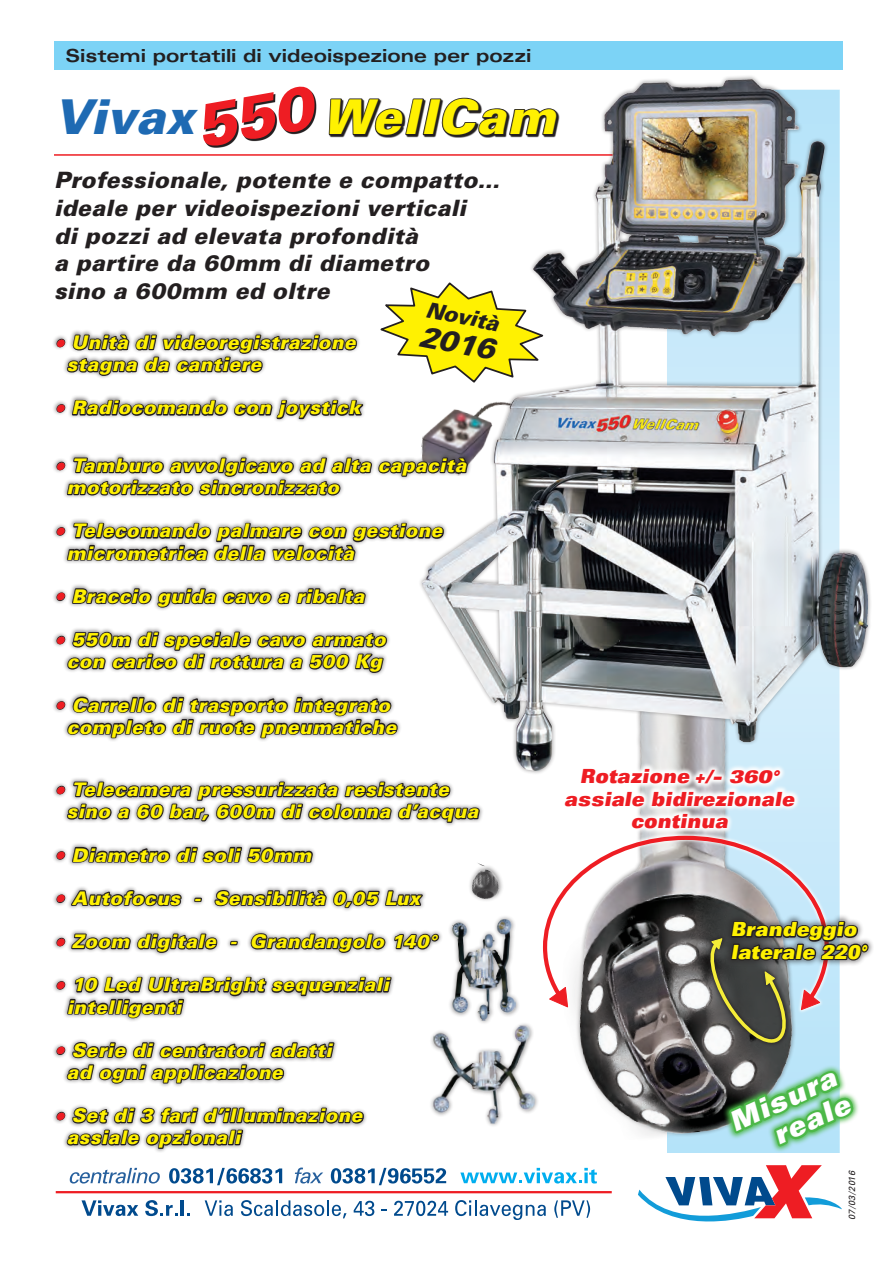
<style>
.page{position:relative;width:893px;height:1263px;background:#fff}
.page>*{position:absolute;margin:0;border:0;box-sizing:border-box;transform-origin:0 0}
.t1{font:italic 900 48px "Univers";letter-spacing:.03em;color:#fff101}
.t2{font:italic 900 48px "Univers";color:#1e6ab3}
.t3{font:italic 900 29.4px "Univers";color:#231f20}
.t4{font:italic 900 expanded 27.3px "Univers";color:#fff;scale:.77 1}
.t5{font:italic 900 22.5px "Univers";letter-spacing:.015em;color:#231f20}
.t6{font:italic 900 21.75px "Univers";color:#231f20}
.Sottotitolo{font:italic 900 expanded 19.5px/22.5px "Univers";letter-spacing:.02em;color:#ee1d23;text-align:center;scale:.77 1}
.t7{font:italic 900 expanded 19.5px "Univers";letter-spacing:.02em;color:#fff101;scale:.77 1}
.Stile_di_paragrafo_1{font:italic 900 18.75px/22px "Univers";letter-spacing:.03em;color:#fff101}
.t8{font:700 expanded 18px "Univers";letter-spacing:-.005em;color:#231f20}
.t9{font:italic 9px "Univers";color:#231f20}
.s1{font-size:21px;color:#ee1d23}
.s2{font-size:17.85px}
</style>
<div class="page">
<hr style="left:54px;top:154px;width:703px;height:2px;background:#ee1d23">
<img style="left:576px;top:775px;width:260px;height:354px">
<hr style="left:56px;top:1191px;width:556px;height:2px;background:#ee1d23">
<svg style="left:69px;top:1168px;width:91px;height:15px"></svg>
<svg style="left:169px;top:1168px;width:113px;height:17px"></svg>
<svg style="left:295px;top:1167px;width:28px;height:16px"></svg>
<svg style="left:331px;top:1168px;width:115px;height:17px"></svg>
<svg style="left:460px;top:1168px;width:137px;height:15px"></svg>
<svg style="left:81px;top:1200px;width:57px;height:16px"></svg>
<svg style="left:145px;top:1200px;width:32px;height:16px"></svg>
<hr style="left:180px;top:1200px;width:4px;height:16px;background:#004a8d">
<svg style="left:205px;top:1200px;width:28px;height:16px"></svg>
<svg style="left:241px;top:1200px;width:105px;height:18px"></svg>
<svg style="left:354px;top:1201px;width:20px;height:15px"></svg>
<svg style="left:394px;top:1201px;width:54px;height:15px"></svg>
<svg style="left:455px;top:1200px;width:91px;height:20px"></svg>
<svg style="left:554px;top:1200px;width:36px;height:18px"></svg>
<img style="left:423px;top:76px;width:444px;height:695px">
<svg style="left:543px;top:834px;width:288px;height:173px"></svg>
<div style="left:54px;top:41px;width:788px;height:29px;background:#7cd3f6"></div>
<div style="left:52px;top:330px;width:432px;height:823px;background:#fff"></div>
<div style="left:56px;top:339px;width:9px;height:8px;border:1px solid #231f20;border-radius:4px"></div>
<div style="left:56px;top:404px;width:9px;height:9px;border:1px solid #231f20;border-radius:4px"></div>
<div style="left:56px;top:462px;width:9px;height:8px;border:1px solid #231f20;border-radius:4px"></div>
<div style="left:56px;top:527px;width:9px;height:9px;border:1px solid #231f20;border-radius:4px"></div>
<div style="left:56px;top:593px;width:9px;height:8px;border:1px solid #231f20;border-radius:4px"></div>
<div style="left:56px;top:636px;width:9px;height:8px;border:1px solid #231f20;border-radius:4px"></div>
<div style="left:56px;top:701px;width:9px;height:9px;border:1px solid #231f20;border-radius:4px"></div>
<div style="left:56px;top:786px;width:9px;height:8px;border:1px solid #231f20;border-radius:4px"></div>
<div style="left:56px;top:851px;width:9px;height:9px;border:1px solid #231f20;border-radius:4px"></div>
<div style="left:56px;top:894px;width:9px;height:9px;border:1px solid #231f20;border-radius:4px"></div>
<div style="left:56px;top:938px;width:9px;height:8px;border:1px solid #231f20;border-radius:4px"></div>
<svg style="left:66px;top:778px;width:415px;height:178px"></svg>
<div style="left:56px;top:981px;width:9px;height:8px;border:1px solid #231f20;border-radius:4px"></div>
<svg style="left:66px;top:974px;width:327px;height:47px"></svg>
<div style="left:56px;top:1046px;width:9px;height:9px;border:1px solid #231f20;border-radius:4px"></div>
<svg style="left:67px;top:1039px;width:269px;height:48px"></svg>
<div style="left:56px;top:1112px;width:9px;height:8px;border:1px solid #231f20;border-radius:4px"></div>
<svg style="left:67px;top:1105px;width:298px;height:45px"></svg>
<svg style="left:65px;top:281px;width:482px;height:469px"></svg>
<svg style="left:330px;top:137px;width:229px;height:1px"></svg>
<svg style="left:328px;top:97px;width:232px;height:40px"></svg>
<div style="left:468px;top:860px;width:36px;height:42px;background:#fff"></div>
<img style="left:462px;top:861px;width:41px;height:43px">
<img style="left:431px;top:1023px;width:107px;height:102px">
<div style="left:448px;top:915px;width:72px;height:110px;background:#fff"></div>
<img style="left:449px;top:916px;width:70px;height:106px">
<div style="left:724px;top:913px;width:151px;height:54px;background:#231f20;opacity:.5"></div>
<svg style="left:559px;top:762px;width:242px;height:72px"></svg>
<svg style="left:638px;top:919px;width:232px;height:302px"></svg>
<svg style="left:205px;top:88px;width:112px;height:60px"></svg>
<p class="t8" style="left:66px;top:45px;width:468px">Sistemi portatili di videoispezione per pozzi</p>
<p class="t2" style="left:54px;top:87px;width:142px">Vivax</p>
<p class="t1" style="left:324px;top:87px;width:233px">WellCam</p>
<p class="t5" style="left:54px;top:166px;width:447px">Professionale, potente e compatto...</p>
<p class="t5" style="left:54px;top:194px;width:414px">ideale per videoispezioni verticali</p>
<p class="t5" style="left:54px;top:221px;width:365px">di pozzi ad elevata profondità</p>
<p class="t5" style="left:54px;top:249px;width:376px">a partire da 60mm di diametro</p>
<p class="t5" style="left:54px;top:277px;width:277px">sino a 600mm ed oltre</p>
<p class="Stile_di_paragrafo_1" style="left:67px;top:331px;width:290px;text-indent:-13px"><span class="s1">•</span> Unità di videoregistrazione stagna da cantiere</p>
<p class="Stile_di_paragrafo_1" style="left:54px;top:397px;width:308px"><span class="s1">•</span> Radiocomando con joystick</p>
<p class="t6" style="left:429px;top:296px;width:75px;rotate:11deg">Novità</p>
<p class="t3" style="left:423px;top:317px;width:78px;rotate:11deg">2016</p>
<p class="Stile_di_paragrafo_1" style="left:67px;top:454px;width:401px;text-indent:-13px"><span class="s1">•</span> Tamburo avvolgicavo ad alta capacità motorizzato sincronizzato</p>
<p class="Stile_di_paragrafo_1" style="left:67px;top:520px;width:377px;text-indent:-13px"><span class="s1">•</span> Telecomando palmare con gestione micrometrica della velocità</p>
<p class="Stile_di_paragrafo_1" style="left:54px;top:585px;width:312px"><span class="s1">•</span> Braccio guida cavo a ribalta</p>
<p class="Stile_di_paragrafo_1" style="left:54px;top:628px;width:333px;text-align:center"><span class="s1">•</span> 550m di speciale cavo armato con carico di rottura a 500 Kg</p>
<p class="Stile_di_paragrafo_1" style="left:67px;top:694px;width:331px;text-indent:-13px"><span class="s1">•</span> Carrello di trasporto integrato completo di ruote pneumatiche</p>
<p class="Stile_di_paragrafo_1" style="left:67px;top:778px;width:413px;text-indent:-13px"><span class="s1">•</span> Telecamera pressurizzata resistente sino a 60 bar, 600m di colonna d’acqua</p>
<p class="Stile_di_paragrafo_1" style="left:54px;top:844px;width:259px"><span class="s1">•</span> Diametro di soli 50mm</p>
<p class="Stile_di_paragrafo_1" style="left:54px;top:887px;width:368px"><span class="s1">•</span> Autofocus - Sensibilità 0,05 Lux</p>
<p class="Stile_di_paragrafo_1" style="left:54px;top:930px;width:384px"><span class="s1">•</span> Zoom digitale - Grandangolo 140°</p>
<p class="Stile_di_paragrafo_1" style="left:67px;top:973px;width:324px;text-indent:-13px"><span class="s1">•</span> 10 Led UltraBright sequenziali intelligenti</p>
<p class="Stile_di_paragrafo_1" style="left:67px;top:1039px;width:267px;text-indent:-13px"><span class="s1">•</span> Serie di centratori adatti ad ogni applicazione</p>
<p class="Stile_di_paragrafo_1" style="left:67px;top:1104px;width:297px;text-indent:-13px"><span class="s1">•</span> Set di 3 fari d’illuminazione assiale opzionali</p>
<p class="Sottotitolo" style="left:580px;top:765px;width:260px">Rotazione <span class="s2">+/- 360°</span></p>
<p class="Sottotitolo" style="left:564px;top:787px;width:300px">assiale bidirezionale continua</p>
<p class="t7" style="left:731px;top:918px;width:165px">Brandeggio</p>
<p class="t7" style="left:731px;top:940px;width:177px">laterale 220°</p>
<p class="t4" style="left:724px;top:1107px;width:149px;rotate:-24deg">Misura</p>
<p class="t4" style="left:768px;top:1121px;width:107px;rotate:-24deg">reale</p>
<p class="t9" style="left:847px;top:1219px;width:50px;rotate:-90deg">07/03/2016</p>
</div>
